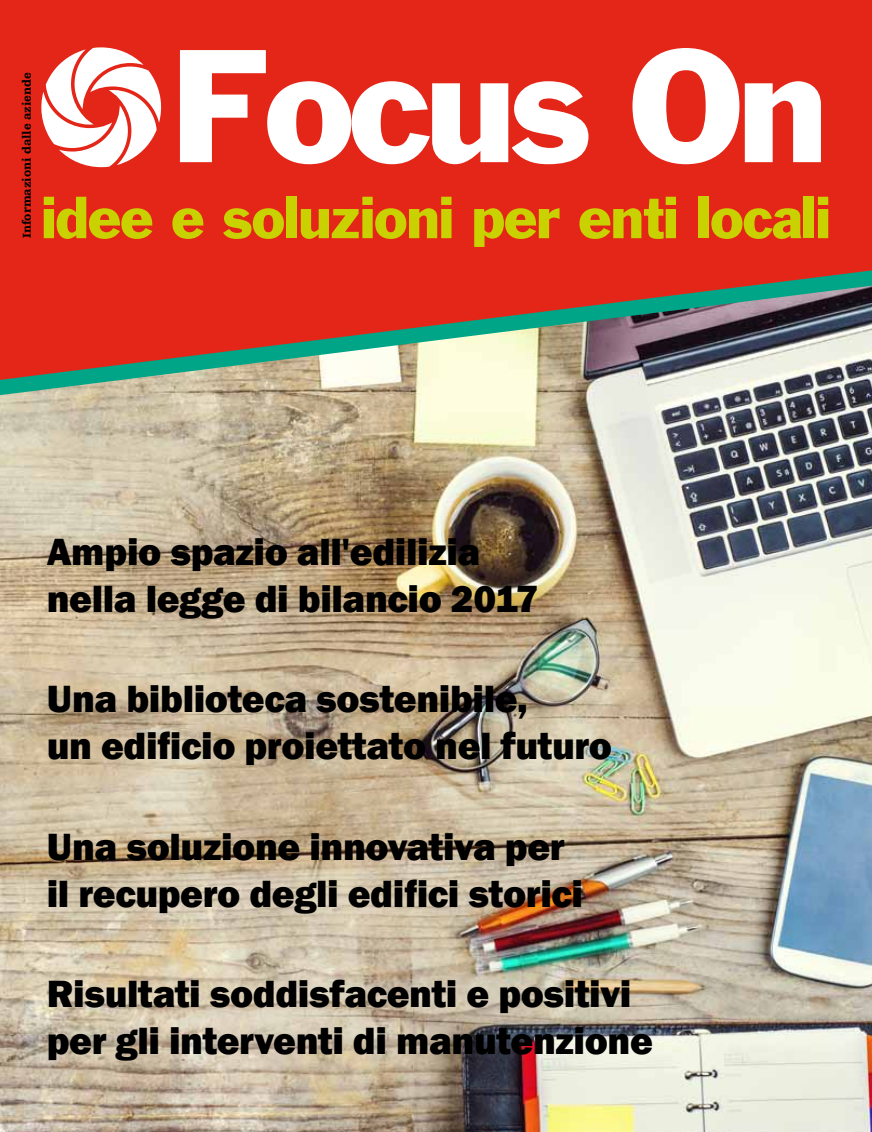
<style>
.page{position:relative;width:872px;height:1132px;background:#fff}
.page>*{position:absolute;margin:0;border:0;box-sizing:border-box;transform-origin:0 0}
.t1{font:148.05px "Franklin Gothic";letter-spacing:-.04em;color:#fff}
.t2{font:54.75px "Franklin Gothic";letter-spacing:-.02em;color:#c9d200}
.t3{font:800 39px/46.8px "Franklin Gothic";letter-spacing:-.01em;color:#000}
.t4{font:900 12px "Humanist Slabserif 712 BT";color:#000}
</style>
<div class="page">
<img style="left:0;top:396px;width:872px;height:735px">
<svg style="left:0;top:381px;width:872px;height:15px;background:#bbbea9"></svg>
<svg style="left:0;top:0;width:872px;height:381px;background:#d4392b"></svg>
<svg style="left:39px;top:47px;width:124px;height:120px"></svg>
<p class="t4" style="left:19px;top:238px;width:167px;rotate:-90deg">Informazioni dalle aziende</p>
<h1 class="t1" style="left:171px;top:12px;width:658px">Focus On</h1>
<h2 class="t2" style="left:41px;top:182px;width:791px">idee e soluzioni per enti locali</h2>
<p class="t3" style="left:47px;top:528px;width:493px">Ampio spazio all'edilizia nella legge di bilancio 2017</p>
<p class="t3" style="left:47px;top:675px;width:567px">Una biblioteca sostenibile,<br>un edificio proiettato nel futuro</p>
<p class="t3" style="left:47px;top:822px;width:538px">Una soluzione innovativa per il recupero degli edifici storici</p>
<p class="t3" style="left:47px;top:970px;width:607px">Risultati soddisfacenti e positivi per gli interventi di manutenzione</p>
</div>
